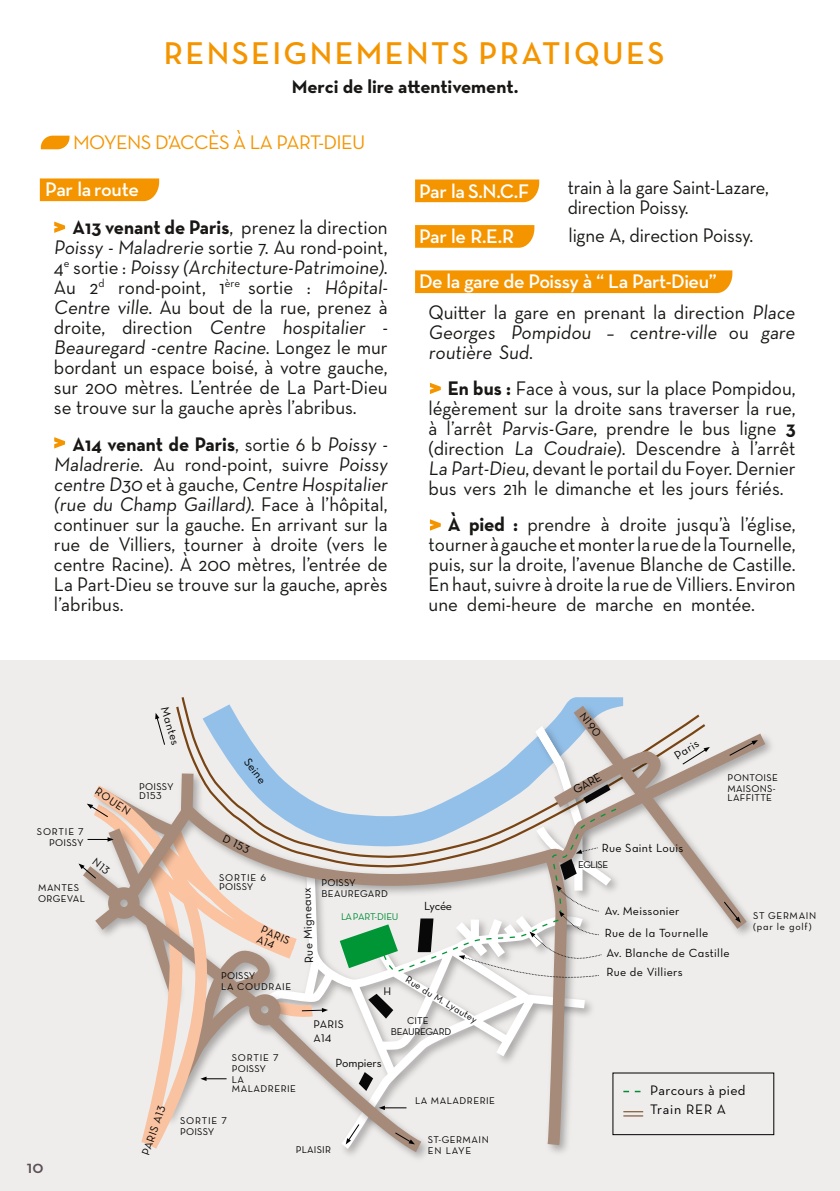
<style>
.page{position:relative;width:840px;height:1191px;background:#fff}
.page>*{position:absolute;margin:0;border:0;box-sizing:border-box;transform-origin:0 0}
.t1{font:600 32px "Neutraface Text";letter-spacing:.075em;color:#f49500}
.t2{font:20px/20px "Neutraface Text";color:#181715;text-align:justify;scale:.95 1}
.t3{font:600 20px "Neutraface Text";letter-spacing:-.025em;color:#fff}
.t4{font:20px/20px "Neutraface Text";color:#181715;scale:.93 1}
.t5{font:20px "Neutraface Text";letter-spacing:-.03em;color:#f49500}
.t6{font:700 19px "Neutraface Text";letter-spacing:-.005em;color:#181715}
.t7{font:600 18px "Neutraface Text";color:#5d5057}
.t8{font:14px/18.8px "Neutraface Text";letter-spacing:.025em;color:#000}
.t9{font:12px/19.2px "Neutra Text Book Alt";letter-spacing:.025em;color:#000}
.t10{font:12px "Neutra Text Book Alt";letter-spacing:-.005em;color:#000}
.t11{font:11.2px/10.4px "Neutra Text Book Alt";letter-spacing:.03em;color:#000}
.t12{font:10px/11px "Neutra Text Book Alt";letter-spacing:.035em;color:#000}
.t13{font:10px/11px "Neutra Text Book Alt";letter-spacing:.07em;color:#000}
.t14{font:10px/11px "Neutra Text Book Alt";letter-spacing:.06em;color:#000}
.t15{font:10px/11px "Neutra Text Book Alt";letter-spacing:-.03em;color:#000}
.t16{font:10px "Neutra Text Book Alt";letter-spacing:-.015em;color:#008d36}
.s1{font-weight:700}
</style>
<div class="page">
<div style="left:0;top:660px;width:839px;height:531px;background:#efedec"></div>
<svg style="left:181px;top:697px;width:443px;height:6px"></svg>
<svg style="left:155px;top:705px;width:609px;height:447px"></svg>
<svg style="left:368px;top:993px;width:25px;height:25px"></svg>
<svg style="left:358px;top:1072px;width:15px;height:19px"></svg>
<svg style="left:535px;top:726px;width:28px;height:41px"></svg>
<div style="left:612px;top:1072px;width:161px;height:63px;border:1px solid #000"></div>
<svg style="left:623px;top:1090px;width:19px;height:2px"></svg>
<svg style="left:623px;top:1111px;width:19px;height:5px"></svg>
<svg style="left:681px;top:747px;width:28px;height:18px"></svg>
<svg style="left:155px;top:713px;width:10px;height:32px"></svg>
<svg style="left:394px;top:1131px;width:20px;height:13px"></svg>
<svg style="left:345px;top:1123px;width:15px;height:21px"></svg>
<svg style="left:728px;top:740px;width:29px;height:16px"></svg>
<svg style="left:722px;top:901px;width:18px;height:21px"></svg>
<svg style="left:378px;top:1105px;width:28px;height:5px"></svg>
<svg style="left:339px;top:784px;width:278px;height:195px"></svg>
<svg style="left:41px;top:136px;width:28px;height:13px"></svg>
<div style="left:40px;top:178px;width:119px;height:23px;background:#f49500"></div>
<svg style="left:415px;top:179px;width:124px;height:23px;background:#f4990b"></svg>
<svg style="left:415px;top:225px;width:119px;height:23px;background:#f49809"></svg>
<div style="left:415px;top:270px;width:317px;height:23px;background:#f49500"></div>
<svg style="left:54px;top:221px;width:12px;height:12px"></svg>
<svg style="left:54px;top:437px;width:12px;height:12px"></svg>
<svg style="left:429px;top:382px;width:12px;height:12px"></svg>
<svg style="left:429px;top:519px;width:12px;height:12px"></svg>
<svg style="left:78px;top:785px;width:250px;height:363px"></svg>
<h1 class="t1" style="left:164px;top:39px;width:502px">RENSEIGNEMENTS PRATIQUES</h1>
<p class="t6" style="left:292px;top:78px;width:228px">Merci de lire attentivement.</p>
<p class="t5" style="left:73px;top:134px;width:294px">MOYENS D’ACCÈS À LA PART-DIEU</p>
<p class="t3" style="left:45px;top:181px;width:95px">Par la route</p>
<p class="t3" style="left:419px;top:182px;width:111px">Par la S.N.C.F</p>
<p class="t3" style="left:419px;top:228px;width:96px">Par le R.E.R</p>
<p class="t3" style="left:419px;top:272px;width:299px">De la gare de Poissy à “ La Part-Dieu”</p>
<p class="t4" style="left:567px;top:178px;width:218px">train à la gare Saint-Lazare, direction Poissy.</p>
<p class="t2" style="left:568px;top:226px;width:196px">ligne A, direction Poissy.</p>
<p class="t2" style="left:54px;top:218px;width:355px;text-indent:19px"><span class="s1">A13 venant de Paris</span>, prenez la direction Poissy - Maladrerie sortie 7. Au rond-point, 4<sup>e</sup> sortie : Poissy (Architecture-Patrimoine).<br>Au 2<sup>d</sup> rond-point, 1<sup>ère</sup> sortie : Hôpital-Centre ville. Au bout de la rue, prenez à droite, direction Centre hospitalier - Beauregard -centre Racine. Longez le mur bordant un espace boisé, à votre gauche, sur 200 mètres. L’entrée de La Part-Dieu se trouve sur la gauche après l’abribus.</p>
<p class="t2" style="left:54px;top:435px;width:355px;text-indent:19px"><span class="s1">A14 venant de Paris</span>, sortie 6 b Poissy - Maladrerie. Au rond-point, suivre Poissy centre D30 et à gauche, Centre Hospitalier (rue du Champ Gaillard). Face à l’hôpital, continuer sur la gauche. En arrivant sur la rue de Villiers, tourner à droite (vers le centre Racine). À 200 mètres, l’entrée de La Part-Dieu se trouve sur la gauche, après l’abribus.</p>
<p class="t2" style="left:428px;top:304px;width:389px">Quitter la gare en prenant la direction Place Georges Pompidou – centre-ville ou gare routière Sud.</p>
<p class="t2" style="left:428px;top:379px;width:387px;text-indent:19px"><span class="s1">En bus :</span> Face à vous, sur la place Pompidou, légèrement sur la droite sans traverser la rue, à l’arrêt Parvis-Gare, prendre le bus ligne <span class="s1">3 </span>(direction La Coudraie). Descendre à l’arrêt LaPart-Dieu, devant le portail du Foyer. Dernier bus vers 21h le dimanche et les jours fériés.</p>
<p class="t2" style="left:428px;top:515px;width:387px;text-indent:19px"><span class="s1">À pied :</span> prendre à droite jusqu’à l’église, tourneràgaucheetmonterlaruedelaTournelle, puis, sur la droite, l’avenue Blanche de Castille.<br>En haut, suivre à droite la rue de Villiers. Environ une demi-heure de marche en montée.</p>
<p class="t9" style="left:173px;top:704px;width:41px;rotate:73deg">Mantes</p>
<p class="t11" style="left:99px;top:786px;width:41px;rotate:34deg">ROUEN</p>
<p class="t12" style="left:139px;top:782px;width:36px;line-height:9.6px">POISSY<br>D153</p>
<p class="t9" style="left:253px;top:754px;width:30px;rotate:53deg">Seine</p>
<p class="t12" style="left:37px;top:826px;width:48px;text-align:right">SORTIE 7<br>POISSY</p>
<p class="t11" style="left:225px;top:834px;width:30px;rotate:26deg">D 153</p>
<p class="t12" style="left:219px;top:873px;width:48px;line-height:9px">SORTIE 6<br>POISSY</p>
<p class="t11" style="left:263px;top:925px;width:32px;rotate:23deg">PARIS<br>A14</p>
<p class="t12" style="left:38px;top:883px;width:48px">MANTES<br>ORGEVAL</p>
<p class="t14" style="left:221px;top:971px;width:72px">POISSY<br>LA COUDRAIE</p>
<p class="t12" style="left:232px;top:1052px;width:48px">SORTIE 7<br>POISSY<br>LA</p>
<p class="t12" style="left:232px;top:1084px;width:66px">MALADRERIE</p>
<p class="t12" style="left:321px;top:878px;width:68px">POISSY<br>BEAUREGARD</p>
<p class="t9" style="left:300px;top:963px;width:77px;rotate:-92deg">Rue Migneaux</p>
<p class="t16" style="left:341px;top:913px;width:59px">LAPART-DIEU</p>
<p class="t9" style="left:424px;top:897px;width:29px">Lycée</p>
<p class="t11" style="left:313px;top:1018px;width:32px;line-height:13.6px">PARIS<br>A14</p>
<p class="t12" style="left:408px;top:974px;width:83px;rotate:31deg">Rue du M. Lyautey</p>
<p class="t11" style="left:383px;top:987px;width:9px">H</p>
<p class="t15" style="left:391px;top:1015px;width:62px;text-indent:16px">CITE<br>BEAUREGARD</p>
<p class="t10" style="left:335px;top:1058px;width:48px">Pompiers</p>
<p class="t7" style="left:27px;top:1158px;width:19px">10</p>
<p class="t11" style="left:141px;top:1153px;width:53px;rotate:-71deg">PARIS A13</p>
<p class="t12" style="left:180px;top:1116px;width:48px">SORTIE 7<br>POISSY</p>
<p class="t12" style="left:415px;top:1096px;width:81px">LA MALADRERIE</p>
<p class="t12" style="left:295px;top:1144px;width:37px">PLAISIR</p>
<p class="t12" style="left:427px;top:1134px;width:62px">ST-GERMAIN<br>EN LAYE</p>
<p class="t11" style="left:585px;top:711px;width:29px;rotate:53deg">N190</p>
<p class="t9" style="left:569px;top:783px;width:32px;rotate:-30deg">GARE</p>
<p class="t12" style="left:727px;top:772px;width:52px">PONTOISE<br>MAISONS-</p>
<p class="t12" style="left:727px;top:793px;width:46px">LAFFITTE</p>
<p class="t9" style="left:670px;top:749px;width:28px;rotate:-32deg">Paris</p>
<p class="t9" style="left:601px;top:839px;width:83px">Rue Saint Louis</p>
<p class="t12" style="left:577px;top:860px;width:32px">EGLISE</p>
<p class="t9" style="left:604px;top:902px;width:76px">Av. Meissonier</p>
<p class="t9" style="left:606px;top:944px;width:125px">Av. Blanche de Castille<br>Rue de Villiers</p>
<p class="t9" style="left:604px;top:924px;width:105px">Rue de la Tournelle</p>
<p class="t13" style="left:752px;top:911px;width:65px">ST GERMAIN (par le golf)</p>
<p class="t8" style="left:650px;top:1082px;width:97px">Parcours à pied<br>Train RER A</p>
</div>
